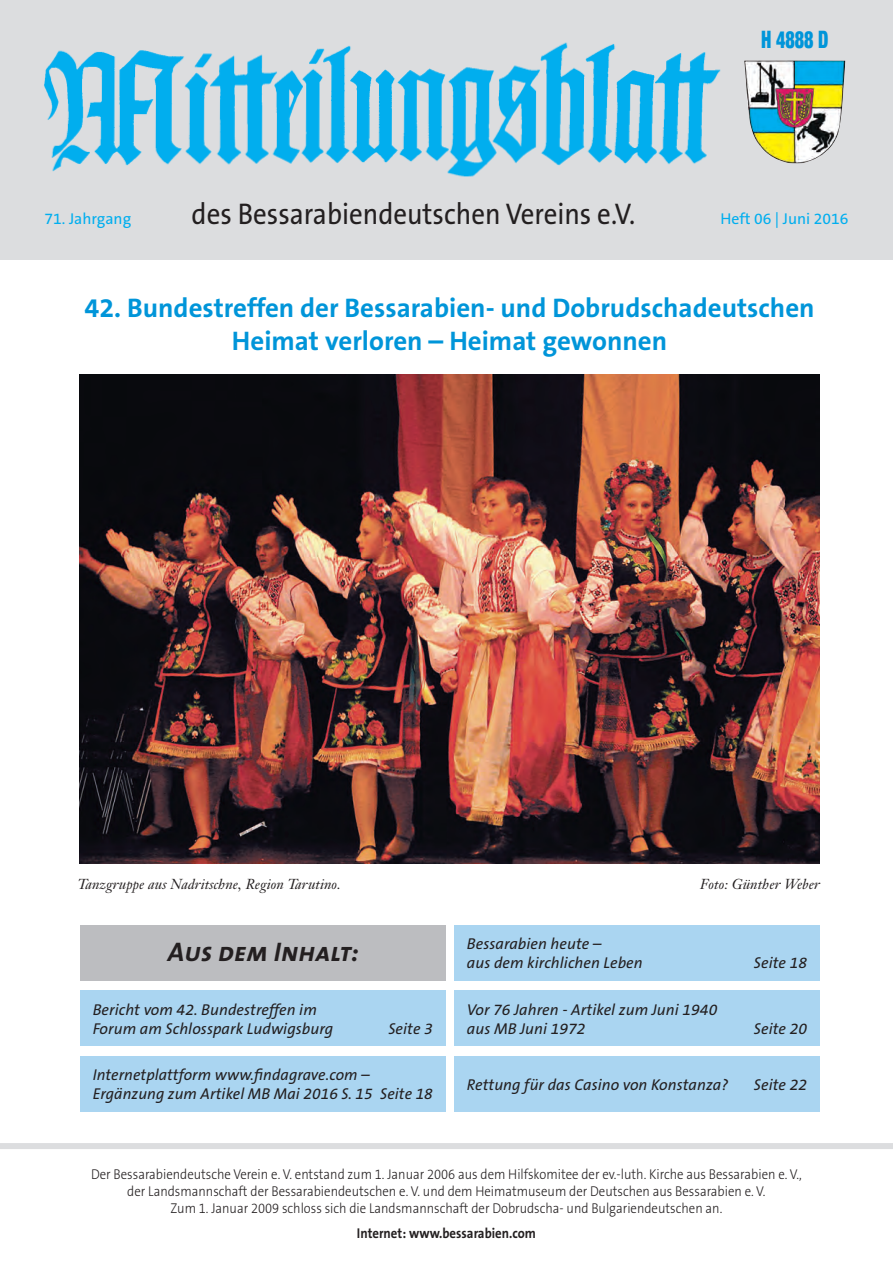
<style>
.page{position:relative;width:893px;height:1263px;background:#fff}
.page>*{position:absolute;margin:0;border:0;box-sizing:border-box;transform-origin:0 0}
.t1{font:30px "The Sans B5 Plain";color:#231f20;scale:.9 1}
.t2{font:700 27px/33px "The Sans B7";color:#0095d9;text-align:center}
.t3{font:italic 27px "The Sans Bold Caps";color:#231f20}
.t4{font:900 condensed 24px "Helvetica Neue";color:#0095d9;scale:.75 1}
.t5{font:italic 15.75px/18.9px "The Sans B5 Plain";letter-spacing:.005em;color:#231f20}
.t6{font:15.75px "The Sans B5 Plain";color:#00aeef}
.t7{font:300 14.25px/17.1px "The Sans B3";color:#231f20;text-align:center;scale:.9 1}
.t8{font:italic 14.25px "Janson Text";letter-spacing:.005em;color:#231f20}
.t9{font:700 14.25px "The Sans B7";color:#231f20;scale:.9 1}
</style>
<div class="page">
<div style="left:0;top:0;width:893px;height:260px;background:#dcdddf"></div>
<img style="left:44px;top:42px;width:677px;height:135px">
<img style="left:744px;top:60px;width:101px;height:103px">
<div style="left:0;top:1143px;width:893px;height:6px;background:#dcdddf"></div>
<img style="left:80px;top:375px;width:739px;height:489px">
<div style="left:80px;top:925px;width:366px;height:55px;background:#bcbdc0"></div>
<div style="left:454px;top:925px;width:366px;height:55px;background:#aad5f1"></div>
<div style="left:80px;top:1056px;width:366px;height:56px;background:#aad5f1"></div>
<div style="left:80px;top:991px;width:366px;height:55px;background:#aad5f1"></div>
<div style="left:454px;top:991px;width:366px;height:55px;background:#aad5f1"></div>
<div style="left:454px;top:1056px;width:366px;height:56px;background:#aad5f1"></div>
<h3 class="t4" style="left:761px;top:24px;width:91px">H 4888 D</h3>
<p class="t6" style="left:45px;top:211px;width:88px">71. Jahrgang</p>
<h1 class="t1" style="left:192px;top:198px;width:495px">des Bessarabiendeutschen Vereins e.V.</h1>
<p class="t6" style="left:720px;top:211px;width:129px">Heft 06 | Juni 2016</p>
<h2 class="t2" style="left:85px;top:292px;width:731px">42. Bundestreffen der Bessarabien- und Dobrudschadeutschen<br>Heimat verloren – Heimat gewonnen</h2>
<p class="t8" style="left:78px;top:875px;width:264px">Tanzgruppe aus Nadritschne, Region Tarutino.</p>
<p class="t8" style="left:700px;top:875px;width:121px">Foto: Günther Weber</p>
<h2 class="t3" style="left:168px;top:929px;width:192px">Aus dem Inhalt:</h2>
<p class="t5" style="left:467px;top:935px;width:177px">Bessarabien heute –<br>aus dem kirchlichen Leben</p>
<p class="t5" style="left:93px;top:1000px;width:242px">Bericht vom 42. Bundestreffen im<br>Forum am Schlosspark Ludwigsburg</p>
<p class="t5" style="left:388px;top:1019px;width:46px">Seite 3</p>
<p class="t5" style="left:467px;top:1000px;width:252px">Vor 76 Jahren - Artikel zum Juni 1940 aus MB Juni 1972</p>
<p class="t5" style="left:754px;top:954px;width:55px">Seite 18</p>
<p class="t5" style="left:754px;top:1019px;width:55px">Seite 20</p>
<p class="t5" style="left:93px;top:1066px;width:342px">Internetplattform www.findagrave.com –<br>Ergänzung zum Artikel MB Mai 2016 S. 15 Seite 18</p>
<p class="t5" style="left:467px;top:1076px;width:263px">Rettung für das Casino von Konstanza?</p>
<p class="t5" style="left:754px;top:1076px;width:55px">Seite 22</p>
<p class="t7" style="left:91px;top:1166px;width:791px">Der Bessarabiendeutsche Verein e. V. entstand zum 1. Januar 2006 aus dem Hilfskomitee der ev.-luth. Kirche aus Bessarabien e. V., der Landsmannschaft der Bessarabiendeutschen e. V. und dem Heimatmuseum der Deutschen aus Bessarabien e. V.<br>Zum 1. Januar 2009 schloss sich die Landsmannschaft der Dobrudscha- und Bulgariendeutschen an.</p>
<p class="t9" style="left:357px;top:1225px;width:200px">Internet: www.bessarabien.com</p>
</div>
